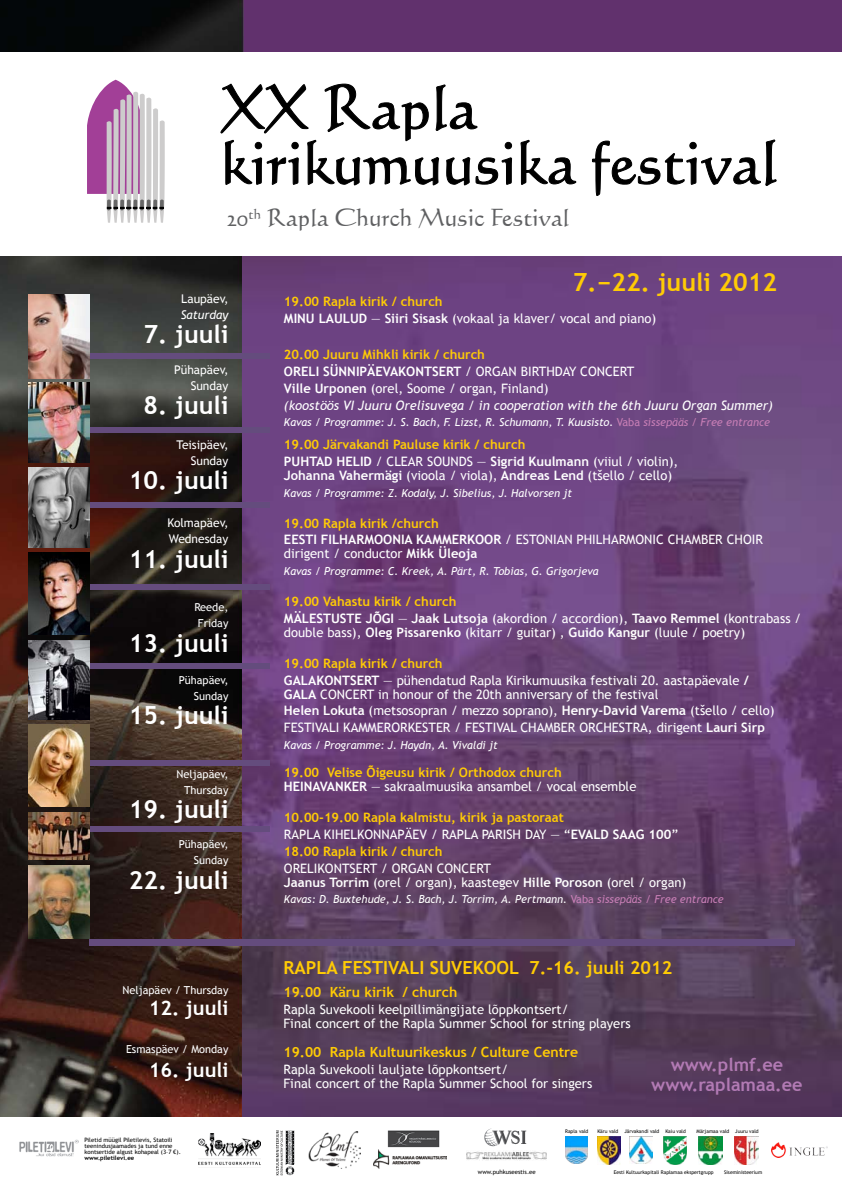
<style>
.page{position:relative;width:842px;height:1191px;background:#fff}
.page>*{position:absolute;margin:0;border:0;box-sizing:border-box;transform-origin:0 0}
.t1{font:60px/55px "Calligraphic 421 BT Roman B";color:#000}
.t2{font:42.7px/36.7px "Calligraphic 421 BT Roman B";color:#010101}
.t3{font:700 25px "Trebuchet MS";color:#fff}
.t4{font:700 25px "Trebuchet MS";color:#ffcb05}
.t5{font:24px "Calligraphic 421 BT Roman B";color:#5f6062}
.t6{font:700 20px "Trebuchet MS";color:#fff}
.t7{font:700 18px "Trebuchet MS";color:#ffcb05}
.t8{font:700 18px/20px "Trebuchet MS";color:#b27ab4;text-align:center}
.t9{font:700 14px "Trebuchet MS";color:#ffcb05}
.t10{font:13px/16.8px "Trebuchet MS";color:#fff}
.t11{font:700 13px/16.8px "Trebuchet MS";color:#ffcb05}
.t12{font:italic 13px/16.8px "Trebuchet MS";color:#fff}
.t13{font:700 13px/16.8px "Trebuchet MS";color:#fff}
.t14{font:12px/16px "Trebuchet MS";color:#fff;text-align:right}
.t15{font:italic 12px "Trebuchet MS";color:#fff}
.t16{font:italic 11px "Trebuchet MS";color:#fff}
.t17{font:11px/16px "Trebuchet MS";color:#fff;text-align:right}
.t18{font:6px/6px "Trebuchet MS";color:#000}
.t19{font:700 6px "Trebuchet MS";color:#000}
.t20{font:5px "Trebuchet MS";color:#000}
.s1{font-weight:700;color:#ffcb05}
.s2{font-weight:700}
.s3{font-weight:700;font-style:normal;color:#ffcb05}
.s4{font-weight:700;font-style:normal}
.s5{font-style:normal}
.s6{font-style:normal;color:#c77eb5}
.s7{color:#c77eb5}
.s8{color:#fff}
.s9{font-weight:400;color:#fff}
.s10{color:#ffcb05}
.s11{font-weight:400}
</style>
<div class="page">
<img style="left:0;top:0;width:243px;height:1117px">
<img style="left:242px;top:255px;width:599px;height:862px">
<div style="left:244px;top:0;width:598px;height:52px;background:#61316d"></div>
<div style="left:0;top:52px;width:842px;height:203px;background:#fff"></div>
<div style="left:89px;top:353px;width:180px;height:6px;background:#644c7d"></div>
<div style="left:89px;top:427px;width:180px;height:6px;background:#644c7d"></div>
<div style="left:89px;top:502px;width:180px;height:6px;background:#644c7d"></div>
<div style="left:89px;top:583px;width:180px;height:6px;background:#644c7d"></div>
<div style="left:89px;top:663px;width:180px;height:5px;background:#644c7d"></div>
<div style="left:89px;top:760px;width:180px;height:5px;background:#644c7d"></div>
<div style="left:89px;top:826px;width:180px;height:5px;background:#644c7d"></div>
<img style="left:19px;top:1139px;width:59px;height:17px">
<img style="left:199px;top:1134px;width:61px;height:31px">
<svg style="left:276px;top:1130px;width:19px;height:45px"></svg>
<img style="left:373px;top:1149px;width:74px;height:19px">
<svg style="left:87px;top:80px;width:78px;height:143px"></svg>
<img style="left:467px;top:1151px;width:79px;height:10px">
<svg style="left:220px;top:83px;width:293px;height:103px"></svg>
<svg style="left:520px;top:139px;width:57px;height:46px"></svg>
<svg style="left:591px;top:139px;width:186px;height:57px"></svg>
<div style="left:89px;top:939px;width:705px;height:6px;background:#644c7d"></div>
<img style="left:309px;top:1131px;width:52px;height:37px">
<img style="left:664px;top:1136px;width:22px;height:28px">
<img style="left:597px;top:1136px;width:23px;height:28px">
<img style="left:698px;top:1136px;width:24px;height:28px">
<img style="left:565px;top:1136px;width:22px;height:27px">
<img style="left:734px;top:1136px;width:25px;height:28px">
<img style="left:387px;top:1130px;width:53px;height:18px">
<img style="left:484px;top:1128px;width:43px;height:18px">
<img style="left:629px;top:1136px;width:24px;height:27px">
<img style="left:771px;top:1142px;width:57px;height:15px">
<img style="left:28px;top:294px;width:62px;height:84px">
<img style="left:28px;top:724px;width:61px;height:83px">
<img style="left:28px;top:640px;width:62px;height:79px">
<img style="left:28px;top:552px;width:62px;height:83px">
<img style="left:28px;top:383px;width:62px;height:80px">
<img style="left:28px;top:468px;width:61px;height:79px">
<img style="left:28px;top:865px;width:62px;height:73px">
<img style="left:28px;top:812px;width:62px;height:47px">
<h1 class="t1" style="left:221px;top:78px;width:558px">XX Rapla kirikumuusika festival</h1>
<h2 class="t2" style="left:211px;top:99px;width:255px">XVIII Rapla kirikumuusika</h2>
<h3 class="t5" style="left:227px;top:202px;width:344px">20<sup>th</sup> Rapla Church Music Festival</h3>
<p class="t14" style="left:181px;top:291px;width:49px">Laupäev,</p>
<p class="t15" style="left:181px;top:307px;width:49px">Saturday</p>
<h3 class="t3" style="left:144px;top:319px;width:86px">7. juuli</h3>
<p class="t14" style="left:174px;top:361px;width:56px">Pühapäev,<br>Sunday</p>
<h3 class="t3" style="left:144px;top:389px;width:86px">8. juuli</h3>
<p class="t14" style="left:177px;top:437px;width:53px">Teisipäev,<br>Sunday</p>
<h3 class="t3" style="left:129px;top:465px;width:101px">10. juuli</h3>
<p class="t14" style="left:167px;top:515px;width:62px;text-align:left">Kolmapäev,<br>Wednesday</p>
<h3 class="t3" style="left:129px;top:543px;width:101px">11. juuli</h3>
<p class="t17" style="left:194px;top:599px;width:36px;text-align:center">Reede,<br>Friday</p>
<h3 class="t3" style="left:129px;top:627px;width:101px">13. juuli</h3>
<p class="t17" style="left:179px;top:672px;width:51px">Pühapäev,<br>Sunday</p>
<h3 class="t3" style="left:129px;top:699px;width:101px">15. juuli</h3>
<p class="t17" style="left:177px;top:766px;width:53px">Neljapäev,<br>Thursday</p>
<h3 class="t3" style="left:129px;top:793px;width:101px">19. juuli</h3>
<p class="t17" style="left:179px;top:836px;width:51px">Pühapäev,<br>Sunday</p>
<h3 class="t3" style="left:129px;top:864px;width:101px">22. juuli</h3>
<p class="t17" style="left:122px;top:981px;width:108px">Neljapäev / Thursday</p>
<h3 class="t6" style="left:149px;top:995px;width:81px">12. juuli</h3>
<p class="t17" style="left:126px;top:1041px;width:104px">Esmaspäev / Monday</p>
<h3 class="t6" style="left:149px;top:1057px;width:81px">16. juuli</h3>
<p class="t18" style="left:85px;top:1137px;width:98px">Piletid müügil Piletilevis, Statoili teenindusjaamades ja tund enne kontsertide algust kohapeal (3–7 €).</p>
<p class="t19" style="left:85px;top:1154px;width:51px">www.piletilevi.ee</p>
<h3 class="t4" style="left:573px;top:266px;width:206px">7.−22. juuli 2012</h3>
<p class="t10" style="left:284px;top:293px;width:374px"><span class="s1">19.00 Rapla kirik / church<br></span><span class="s2">MINU LAULUD</span> ― <span class="s2">Siiri Sisask</span> (vokaal ja klaver/ vocal and piano)</p>
<p class="t12" style="left:284px;top:346px;width:490px"><span class="s3">20.00 Juuru Mihkli kirik / church<br></span><span class="s4">ORELI SÜNNIPÄEVAKONTSERT</span> <span class="s5">/ ORGAN BIRTHDAY CONCERT<br></span><span class="s4">Ville Urponen</span> <span class="s5">(orel, Soome / organ, Finland)<br></span>(koostöös VI Juuru Orelisuvega / in cooperation with the 6th Juuru Organ Summer)</p>
<p class="t16" style="left:284px;top:416px;width:487px">Kavas / Programme: J. S. Bach, F. Lizst, R. Schumann, T. Kuusisto. <span class="s6">Vaba</span> <span class="s7">sissepääs / Free entrance</span></p>
<p class="t11" style="left:284px;top:436px;width:396px">19.00 Järvakandi Pauluse kirik / church<br><span class="s8">PUHTAD HELID</span> <span class="s9">/ CLEAR SOUNDS ―</span> <span class="s8">Sigrid Kuulmann</span> <span class="s9">(viiul / violin),</span></p>
<p class="t10" style="left:284px;top:467px;width:390px"><span class="s2">Johanna Vahermägi</span> (vioola / viola), <span class="s2">Andreas Lend</span> (tšello / cello)</p>
<p class="t16" style="left:284px;top:486px;width:289px">Kavas / Programme: Z. Kodaly, J. Sibelius, J. Halvorsen jt</p>
<p class="t10" style="left:284px;top:514px;width:480px"><span class="s1">19.00 Rapla kirik /church<br></span><span class="s2">EESTI FILHARMOONIA KAMMERKOOR</span> / ESTONIAN PHILHARMONIC CHAMBER CHOIR</p>
<p class="t10" style="left:284px;top:545px;width:195px">dirigent / conductor <span class="s2">Mikk Üleoja</span></p>
<p class="t16" style="left:284px;top:565px;width:316px">Kavas / Programme: C. Kreek, A. Pärt, R. Tobias, G. Grigorjeva</p>
<p class="t13" style="left:284px;top:593px;width:519px"><span class="s10">19.00 Vahastu kirik / church<br></span>MÄLESTUSTE JÕGI <span class="s11">―</span> Jaak Lutsoja <span class="s11">(akordion / accordion),</span> Taavo Remmel <span class="s11">(kontrabass /</span></p>
<p class="t10" style="left:284px;top:624px;width:463px">double bass), <span class="s2">Oleg Pissarenko</span> (kitarr / guitar) , <span class="s2">Guido Kangur</span> (luule / poetry)</p>
<p class="t10" style="left:284px;top:655px;width:466px"><span class="s1">19.00 Rapla kirik / church<br></span><span class="s2">GALAKONTSERT</span> ― pühendatud Rapla Kirikumuusika festivali 20. aastapäevale <span class="s2">/</span></p>
<p class="t10" style="left:284px;top:686px;width:492px"><span class="s2">GALA</span> CONCERT in honour of the 20th anniversary of the festival<br><span class="s2">Helen Lokuta</span> (metsosopran / mezzo soprano), <span class="s2">Henry-David Varema</span> (tšello / cello)<br>FESTIVALI KAMMERORKESTER / FESTIVAL CHAMBER ORCHESTRA, dirigent <span class="s2">Lauri Sirp</span></p>
<p class="t16" style="left:284px;top:738px;width:215px">Kavas / Programme: J. Haydn, A. Vivaldi jt</p>
<p class="t11" style="left:284px;top:765px;width:354px;line-height:14px">19.00 Velise Õigeusu kirik / Orthodox church<br><span class="s8">HEINAVANKER</span> <span class="s9">― sakraalmuusika ansambel / vocal ensemble</span></p>
<p class="t11" style="left:284px;top:809px;width:396px">10.00-19.00 Rapla kalmistu, kirik ja pastoraat<br><span class="s9">RAPLA KIHELKONNAPÄEV / RAPLA PARISH DAY ― “</span><span class="s8">EVALD SAAG 100</span><span class="s9">”<br></span>18.00 Rapla kirik / church</p>
<p class="t10" style="left:284px;top:861px;width:404px;line-height:14px">ORELIKONTSERT / ORGAN CONCERT<br><span class="s2">Jaanus Torrim</span> (orel / organ), kaastegev <span class="s2">Hille Poroson</span> (orel / organ)</p>
<p class="t16" style="left:284px;top:893px;width:441px">Kavas: D. Buxtehude, J. S. Bach, J. Torrim, A. Pertmann. <span class="s6">Vaba</span> <span class="s7">sissepääs / Free entrance</span></p>
<h3 class="t7" style="left:283px;top:956px;width:390px">RAPLA FESTIVALI SUVEKOOL 7.-16. juuli 2012</h3>
<p class="t9" style="left:283px;top:983px;width:175px">19.00 Käru kirik / church</p>
<p class="t10" style="left:283px;top:1002px;width:349px;line-height:14px">Rapla Suvekooli keelpillimängijate lõppkontsert/<br>Final concert of the Rapla Summer School for string players</p>
<p class="t9" style="left:283px;top:1043px;width:296px">19.00 Rapla Kultuurikeskus / Culture Centre</p>
<p class="t10" style="left:283px;top:1062px;width:310px;line-height:14px">Rapla Suvekooli lauljate lõppkontsert/<br>Final concert of the Rapla Summer School for singers</p>
<h3 class="t8" style="left:651px;top:1054px;width:153px">www.plmf.ee www.raplamaa.ee</h3>
<p class="t20" style="left:565px;top:1128px;width:25px">Rapla vald</p>
<p class="t20" style="left:597px;top:1128px;width:90px">Käru vald Järvakandi vald Kaiu vald</p>
<p class="t20" style="left:696px;top:1128px;width:64px">Märjamaa vald Juuru vald</p>
<p class="t18" style="left:478px;top:1169px;width:59px">www.puhkuseestis.ee</p>
<p class="t20" style="left:614px;top:1169px;width:101px">Eesti Kultuurkapitali Raplamaa ekspertgrupp</p>
<p class="t20" style="left:724px;top:1169px;width:40px">Siseministeerium</p>
</div>
